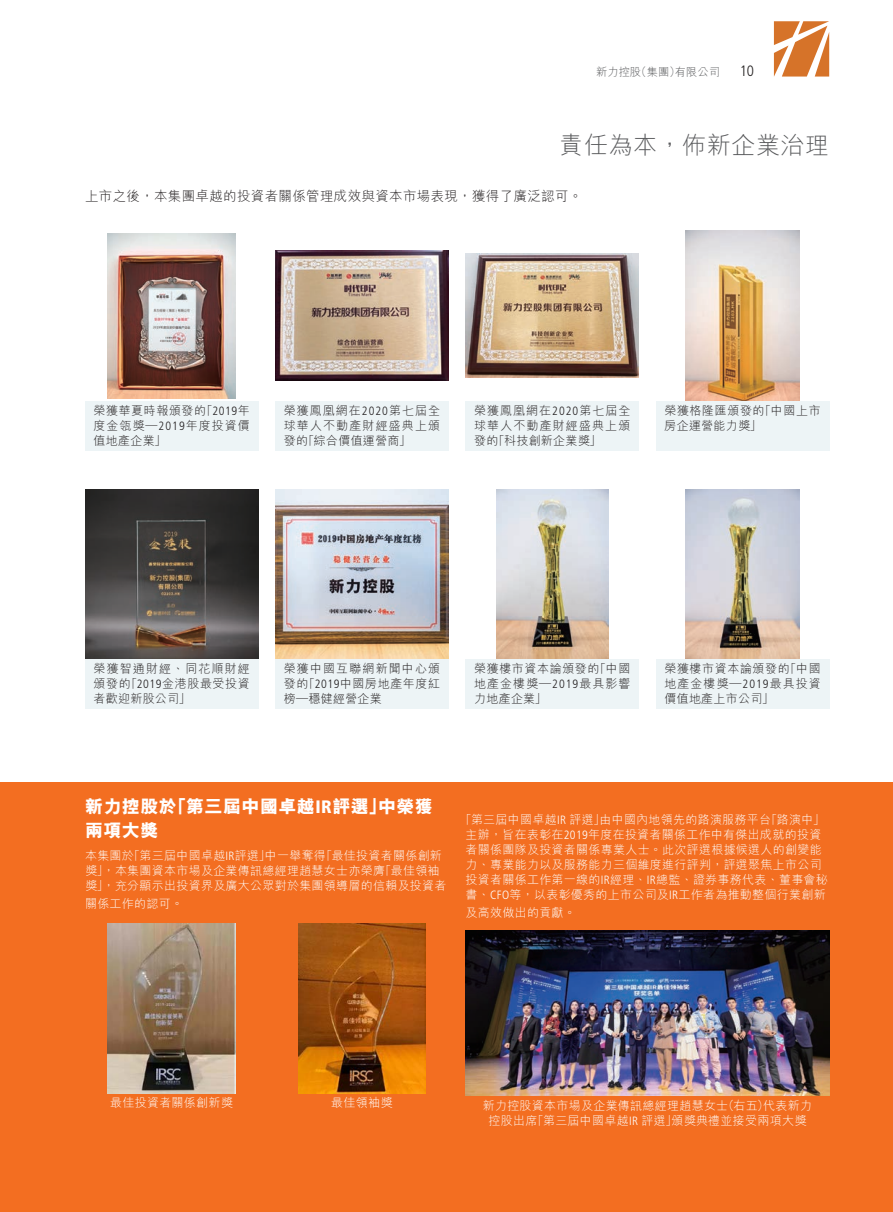
<style>
.page{position:relative;width:893px;height:1212px;background:#fff}
.page>*{position:absolute;margin:0;border:0;box-sizing:border-box;transform-origin:0 0}
.t1{font:300 24px "M Hei HK";letter-spacing:.025em;color:#57585a}
.t2{font:800 18px/24px "M Hei HK";letter-spacing:.025em;color:#fff}
.t3{font:300 condensed 15px "Frutiger LT Std";color:#231f20}
.t4{font:300 13.5px "M Hei HK";letter-spacing:.025em;color:#231f20}
.t5{font:300 12px/15px "M Hei HK";letter-spacing:.025em;color:#fff}
.t6{font:300 12px/15px "M Hei HK";letter-spacing:.05em;color:#231f20}
.t7{font:300 12px/15px "M Hei HK";letter-spacing:.095em;color:#231f20;text-align:right}
.t8{font:300 12px/15px "M Hei HK";letter-spacing:.025em;color:#231f20}
.t9{font:300 12px "M Hei HK";letter-spacing:.085em;color:#231f20}
.t10{font:300 condensed 12px "Frutiger LT Std";color:#231f20}
.t11{font:300 11.25px "M Hei HK";color:#57585a}
.s1{font-family:"Frutiger LT Std";font-stretch:condensed}
.s2{font-family:"M Hei HK";font-stretch:normal}
.s3{font-family:"Frutiger LT Std";font-weight:900;font-stretch:condensed}
</style>
<div class="page">
<svg style="left:774px;top:21px;width:55px;height:56px"></svg>
<div style="left:0;top:782px;width:893px;height:430px;background:#f36e21"></div>
<img style="left:275px;top:250px;width:174px;height:131px">
<img style="left:275px;top:489px;width:174px;height:170px">
<img style="left:108px;top:233px;width:127px;height:165px">
<img style="left:85px;top:489px;width:173px;height:170px">
<img style="left:466px;top:253px;width:173px;height:125px">
<img style="left:496px;top:489px;width:112px;height:170px">
<img style="left:686px;top:230px;width:113px;height:171px">
<img style="left:686px;top:489px;width:113px;height:170px">
<div style="left:85px;top:401px;width:173px;height:49px;background:#edf4f6"></div>
<div style="left:85px;top:659px;width:173px;height:50px;background:#edf4f6"></div>
<div style="left:466px;top:401px;width:173px;height:49px;background:#edf4f6"></div>
<div style="left:466px;top:659px;width:173px;height:50px;background:#edf4f6"></div>
<div style="left:275px;top:401px;width:174px;height:49px;background:#edf4f6"></div>
<div style="left:275px;top:659px;width:174px;height:50px;background:#edf4f6"></div>
<div style="left:656px;top:401px;width:173px;height:49px;background:#edf4f6"></div>
<div style="left:656px;top:659px;width:173px;height:50px;background:#edf4f6"></div>
<img style="left:107px;top:923px;width:129px;height:170px">
<img style="left:298px;top:923px;width:128px;height:170px">
<img style="left:466px;top:930px;width:363px;height:165px">
<p class="t11" style="left:635px;top:66px;width:46px">（集團）</p>
<p class="t11" style="left:596px;top:66px;width:46px">新力控股</p>
<p class="t11" style="left:675px;top:66px;width:46px">有限公司</p>
<p class="t3" style="left:740px;top:63px;width:16px">10</p>
<h1 class="t1" style="left:559px;top:133px;width:271px">責任為本，佈新企業治理</h1>
<p class="t4" style="left:85px;top:190px;width:499px">上市之後，本集團卓越的投資者關係管理成效與資本市場表現，獲得了廣泛認可。</p>
<p class="t6" style="left:94px;top:402px;width:158px">榮獲華夏時報頒發的<br>度金瓴獎—<span class="s1">2019</span>年度投資價值地產企業「</p>
<p class="t10" style="left:201px;top:404px;width:50px"><span class="s2">「</span>2019<span class="s2">年</span></p>
<p class="t9" style="left:284px;top:404px;width:158px">榮獲鳳凰網在<span class="s1">2020</span>第七屆全</p>
<p class="t7" style="left:284px;top:417px;width:158px">球華人不動產財經盛典上頒</p>
<p class="t8" style="left:302px;top:432px;width:110px">「綜合價值運營商「</p>
<p class="t6" style="left:284px;top:432px;width:26px">發的</p>
<p class="t9" style="left:474px;top:404px;width:158px">榮獲鳳凰網在<span class="s1">2020</span>第七屆全</p>
<p class="t7" style="left:474px;top:417px;width:158px">球華人不動產財經盛典上頒</p>
<p class="t8" style="left:493px;top:432px;width:110px">「科技創新企業獎「</p>
<p class="t6" style="left:474px;top:432px;width:26px">發的</p>
<p class="t6" style="left:664px;top:402px;width:102px">榮獲格隆匯頒發的房企運營能力獎「</p>
<p class="t6" style="left:759px;top:402px;width:63px">「中國上市</p>
<p class="t7" style="left:94px;top:661px;width:158px">榮獲智通財經、同花順財經「<span class="s1">2019</span>金港股最受投資</p>
<p class="t8" style="left:94px;top:676px;width:99px">頒發的<br>者歡迎新股公司「</p>
<p class="t7" style="left:284px;top:661px;width:158px">榮獲中國互聯網新聞中心頒「<span class="s1">2019</span>中國房地產年度紅</p>
<p class="t8" style="left:284px;top:676px;width:100px">發的<br>榜—穩健經營企業</p>
<p class="t6" style="left:474px;top:661px;width:158px">榮獲樓市資本論頒發的<br>地產金樓獎—<span class="s1">2019</span>最具影響力地產企業「</p>
<p class="t6" style="left:594px;top:661px;width:38px">「中國</p>
<p class="t6" style="left:664px;top:661px;width:158px">榮獲樓市資本論頒發的<br>地產金樓獎—<span class="s1">2019</span>最具投資價值地產上市公司「</p>
<p class="t6" style="left:784px;top:661px;width:38px">「中國</p>
<h2 class="t2" style="left:85px;top:794px;width:93px">新力控股於兩項大獎</h2>
<h2 class="t2" style="left:170px;top:794px;width:217px">「第三屆中國卓越<span class="s3">IR</span>評選」</h2>
<h2 class="t2" style="left:378px;top:794px;width:56px">中榮獲</h2>
<p class="t5" style="left:265px;top:848px;width:63px">中一舉奪得</p>
<p class="t5" style="left:128px;top:848px;width:144px">「第三屆中國卓越<span class="s1">IR</span>評選」</p>
<p class="t5" style="left:320px;top:848px;width:123px">「最佳投資者關係創新</p>
<p class="t5" style="left:85px;top:848px;width:50px">本集團於</p>
<p class="t5" style="left:85px;top:863px;width:363px">獎，」本集團資本市場及企業傳訊總經理趙慧女士亦榮膺<br>獎，」充分顯示出投資界及廣大公眾對於集團領導層的信賴及投資者</p>
<p class="t5" style="left:85px;top:896px;width:100px">關係工作的認可。</p>
<p class="t5" style="left:379px;top:863px;width:62px">「最佳領袖</p>
<p class="t5" style="left:466px;top:812px;width:364px;text-indent:-6px">「第三屆中國卓越<span class="s1">IR</span> 評選」<br>主辦，旨在表彰在<span class="s1">2019</span>年度在投資者關係工作中有傑出成就的投資者關係團隊及投資者關係專業人士。此次評選根據候選人的創變能力、專業能力以及服務能力三個維度進行評判，評選聚焦上市公司投資者關係工作第一線的<span class="s1">IR</span>經理、<span class="s1">IR</span>總監、證券事務代表、董事會秘書、<span class="s1">CFO</span>等，以表彰優秀的上市公司及<span class="s1">IR</span>工作者為推動整個行業創新</p>
<p class="t5" style="left:466px;top:905px;width:112px">及高效做出的貢獻。</p>
<p class="t5" style="left:599px;top:812px;width:173px">由中國內地領先的路演服務平台</p>
<p class="t5" style="left:765px;top:812px;width:61px">「路演中「</p>
<p class="t5" style="left:110px;top:1094px;width:124px">最佳投資者關係創新獎</p>
<p class="t5" style="left:331px;top:1094px;width:63px">最佳領袖獎</p>
<p class="t5" style="left:722px;top:1098px;width:91px">（右五代表新力</p>
<p class="t5" style="left:757px;top:1098px;width:13px">）</p>
<p class="t5" style="left:671px;top:1098px;width:136px;text-indent:-189px">新力控股資本市場及企業傳訊總經理趙慧女士<br>頒獎典禮並接受兩項大獎</p>
<p class="t5" style="left:532px;top:1113px;width:147px">「第三屆中國卓越<span class="s1">IR</span> 評選」</p>
<p class="t5" style="left:488px;top:1113px;width:50px">控股出席</p>
</div>
